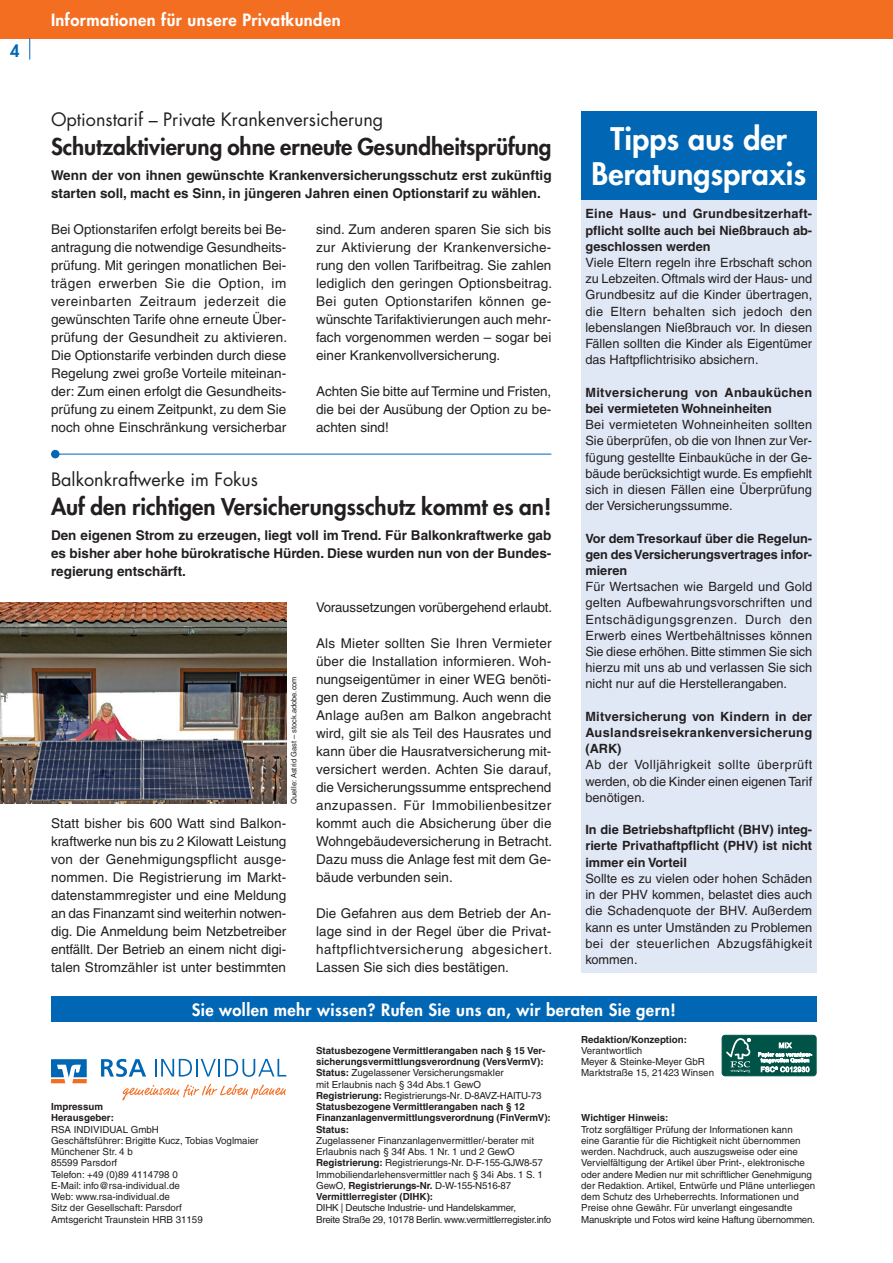
<style>
.page{position:relative;width:893px;height:1263px;background:#fff}
.page>*{position:absolute;margin:0;border:0;box-sizing:border-box;transform-origin:0 0}
.t1{font:800 30.3px/34.8px "Futura LT";letter-spacing:.005em;color:#fff;text-align:center}
.t2{font:800 22.5px "Futura LT";letter-spacing:-.005em;color:#231f20}
.t3{font:18px "Futura LT";color:#231f20}
.t4{font:800 16.5px "Futura LT";letter-spacing:.025em;color:#fff}
.t5{font:800 16.5px "Futura LT";color:#0166b3}
.t6{font:13.5px/18px "Helvetica LT";color:#231f20;text-align:justify}
.t7{font:700 13.5px/18px "Helvetica LT";color:#231f20;text-align:justify}
.t8{font:12.75px/16.2px "Helvetica LT";color:#231f20;text-align:justify}
.t9{font:700 12.75px/16.2px "Helvetica LT";color:#231f20;text-align:justify}
.t10{font:9.75px/11.2px "Helvetica LT";color:#231f20}
.t11{font:700 9.75px/11.2px "Helvetica LT";color:#231f20}
.t12{font:9.75px/11.2px "Helvetica LT";letter-spacing:-.025em;color:#231f20}
.t13{font:7.5px "Helvetica LT";color:#231f20}
.s1{font-weight:400}
.s2{font-weight:700}
</style>
<div class="page">
<div style="left:0;top:0;width:893px;height:38px;background:#f36e21"></div>
<div style="left:51px;top:996px;width:765px;height:26px;background:#0166b3"></div>
<svg style="left:29px;top:38px;width:1px;height:22px"></svg>
<svg style="left:51px;top:1059px;width:36px;height:24px"></svg>
<svg style="left:101px;top:1059px;width:45px;height:18px"></svg>
<svg style="left:155px;top:1059px;width:131px;height:18px"></svg>
<svg style="left:122px;top:1084px;width:164px;height:16px"></svg>
<div style="left:722px;top:1035px;width:94px;height:41px;background:#005447;border-radius:3px"></div>
<div style="left:722px;top:1035px;width:94px;height:41px;border:1px solid #005447;border-radius:3px"></div>
<svg style="left:726px;top:1038px;width:24px;height:34px"></svg>
<svg style="left:758px;top:1042px;width:54px;height:30px"></svg>
<hr style="left:55px;top:454px;width:496px;height:1px;background:#0166b3">
<div style="left:51px;top:450px;width:9px;height:8px;background:#0166b3;border-radius:50%"></div>
<div style="left:581px;top:198px;width:235px;height:774px;background:#e1e8f5"></div>
<div style="left:581px;top:111px;width:235px;height:89px;background:#0166b3"></div>
<img style="left:0;top:603px;width:286px;height:201px">
<p class="t5" style="left:10px;top:40px;width:11px">4</p>
<p class="t4" style="left:51px;top:9px;width:291px">Informationen für unsere Privatkunden</p>
<h3 class="t3" style="left:51px;top:108px;width:334px">Optionstarif – Private Krankenversicherung</h3>
<h2 class="t2" style="left:51px;top:131px;width:502px">Schutzaktivierung ohne erneute Gesundheitsprüfung</h2>
<p class="t7" style="left:51px;top:166px;width:502px">Wenn der von ihnen gewünschte Krankenversicherungsschutz erst zukünftig starten soll, macht es Sinn, in jüngeren Jahren einen Optionstarif zu wählen.</p>
<p class="t6" style="left:51px;top:220px;width:238px">Bei Optionstarifen erfolgt bereits bei Be&shy;antragung die notwendige Gesundheits&shy;prüfung. Mit geringen monatlichen Bei&shy;trägen erwerben Sie die Option, im vereinbarten Zeitraum jederzeit die gewünschten Tarife ohne erneute Über&shy;prüfung der Gesundheit zu aktivieren.<br>Die Optionstarife verbinden durch diese Regelung zwei große Vorteile miteinan&shy;der: Zum einen erfolgt die Gesundheits&shy;prüfung zu einem Zeitpunkt, zu dem Sie noch ohne Einschränkung versicherbar</p>
<p class="t6" style="left:316px;top:220px;width:237px">sind. Zum anderen sparen Sie sich bis zur Aktivierung der Krankenversiche&shy;rung den vollen Tarifbeitrag. Sie zahlen lediglich den geringen Optionsbeitrag.<br>Bei guten Optionstarifen können ge&shy;wünschte Tarifaktivierungen auch mehr&shy;fach vorgenommen werden – sogar bei einer Krankenvollversicherung.</p>
<p class="t6" style="left:316px;top:382px;width:237px">Achten Sie bitte auf Termine und Fristen, die bei der Ausübung der Option zu be&shy;achten sind!</p>
<h3 class="t3" style="left:51px;top:468px;width:208px">Balkonkraftwerke im Fokus</h3>
<h2 class="t2" style="left:51px;top:491px;width:502px">Auf den richtigen Versicherungsschutz kommt es an!</h2>
<p class="t7" style="left:51px;top:526px;width:502px">Den eigenen Strom zu erzeugen, liegt voll im Trend. Für Balkonkraftwerke gab es bisher aber hohe bürokratische Hürden. Diese wurden nun von der Bundes&shy;regierung entschärft.</p>
<p class="t13" style="left:289px;top:804px;width:129px;rotate:-90deg">Quelle: Astrid Gast – stock.adobe.com</p>
<p class="t6" style="left:51px;top:814px;width:237px">Statt bisher bis 600 Watt sind Balkon&shy;kraftwerke nun bis zu 2 Kilowatt Leistung von der Genehmigungspflicht ausge&shy;nommen. Die Registrierung im Markt&shy;datenstammregister und eine Meldung an das Finanzamt sind weiterhin notwen&shy;dig. Die Anmeldung beim Netzbetreiber entfällt. Der Betrieb an einem nicht digi&shy;talen Stromzähler ist unter bestimmten</p>
<p class="t6" style="left:316px;top:598px;width:238px">Voraussetzungen vorübergehend erlaubt.</p>
<p class="t6" style="left:316px;top:634px;width:238px">Als Mieter sollten Sie Ihren Vermieter über die Installation informieren. Woh&shy;nungseigentümer in einer WEG benöti&shy;gen deren Zustimmung. Auch wenn die Anlage außen am Balkon angebracht wird, gilt sie als Teil des Hausrates und kann über die Hausratversicherung mit&shy;versichert werden. Achten Sie darauf, die Versicherungssumme entsprechend anzupassen. Für Immobilienbesitzer kommt auch die Absicherung über die Wohngebäudeversicherung in Betracht.<br>Dazu muss die Anlage fest mit dem Ge&shy;bäude verbunden sein.</p>
<p class="t6" style="left:316px;top:904px;width:238px">Die Gefahren aus dem Betrieb der An&shy;lage sind in der Regel über die Privat&shy;haftpflichtversicherung abgesichert.<br>Lassen Sie sich dies bestätigen.</p>
<h1 class="t1" style="left:591px;top:121px;width:216px">Tipps aus der<br>Beratungspraxis</h1>
<p class="t9" style="left:585px;top:206px;width:228px">Eine Haus- und Grundbesitzerhaft&shy;pflicht sollte auch bei Nießbrauch ab&shy;geschlossen werden</p>
<p class="t8" style="left:585px;top:254px;width:228px">Viele Eltern regeln ihre Erbschaft schon zu Lebzeiten. Oftmals wird der Haus- und Grundbesitz auf die Kinder übertragen, die Eltern behalten sich jedoch den lebenslangen Nießbrauch vor. In diesen Fällen sollten die Kinder als Eigentümer das Haftpflichtrisiko absichern.</p>
<p class="t9" style="left:585px;top:384px;width:228px">Mitversicherung von Anbauküchen bei vermieteten Wohneinheiten</p>
<p class="t8" style="left:585px;top:416px;width:228px">Bei vermieteten Wohneinheiten sollten Sie überprüfen, ob die von Ihnen zur Ver&shy;fügung gestellte Einbauküche in der Ge&shy;bäude berücksichtigt wurde. Es empfiehlt sich in diesen Fällen eine Überprüfung der Versicherungssumme.</p>
<p class="t9" style="left:585px;top:530px;width:228px">Vor dem Tresorkauf über die Regelun&shy;gen des Versicherungsvertrages infor&shy;mieren</p>
<p class="t8" style="left:585px;top:578px;width:228px">Für Wertsachen wie Bargeld und Gold gelten Aufbewahrungsvorschriften und Entschädigungsgrenzen. Durch den Erwerb eines Wertbehältnisses können Sie diese erhöhen. Bitte stimmen Sie sich hierzu mit uns ab und verlassen Sie sich nicht nur auf die Herstellerangaben.</p>
<p class="t9" style="left:585px;top:708px;width:228px">Mitversicherung von Kindern in der Auslandsreisekrankenversicherung (ARK)</p>
<p class="t8" style="left:585px;top:757px;width:228px">Ab der Volljährigkeit sollte überprüft werden, ob die Kinder einen eigenen Tarif benötigen.</p>
<p class="t9" style="left:585px;top:821px;width:228px">In die Betriebshaftpflicht (BHV) integ&shy;rierte Privathaftpflicht (PHV) ist nicht immer ein Vorteil</p>
<p class="t8" style="left:585px;top:870px;width:228px">Sollte es zu vielen oder hohen Schäden in der PHV kommen, belastet dies auch die Schadenquote der BHV. Außerdem kann es unter Umständen zu Problemen bei der steuerlichen Abzugsfähigkeit kommen.</p>
<p class="t4" style="left:192px;top:999px;width:486px">Sie wollen mehr wissen? Rufen Sie uns an, wir beraten Sie gern!</p>
<p class="t11" style="left:51px;top:1101px;width:64px">Impressum<br>Herausgeber:</p>
<p class="t10" style="left:51px;top:1123px;width:209px">RSA INDIVIDUAL GmbH<br>Geschäftsführer: Brigitte Kucz, Tobias Voglmaier<br>Münchener Str. 4 b<br>85599 Parsdorf<br>Telefon: +49 (0)89 4114798 0<br>E-Mail: info@rsa-individual.de<br>Web: www.rsa-individual.de<br>Sitz der Gesellschaft: Parsdorf<br>Amtsgericht Traunstein HRB 31159</p>
<p class="t11" style="left:316px;top:1044px;width:236px">Statusbezogene Vermittlerangaben nach § 15 Ver&shy;sicherungsvermittlungsverordnung (VersVermV):<br>Status: <span class="s1">Zugelassener Versicherungsmakler<br>mit Erlaubnis nach § 34d Abs.1 GewO<br></span>Registrierung: <span class="s1">Registrierungs-Nr. D-8AVZ-HAITU-73<br></span>Statusbezogene Vermittlerangaben nach § 12<br>Finanzanlagenvermittlungsverordnung (FinVermV):<br>Status:</p>
<p class="t10" style="left:316px;top:1135px;width:228px">Zugelassener Finanzanlagenvermittler/-berater mit Erlaubnis nach § 34f Abs. 1 Nr. 1 und 2 GewO <span class="s2">Registrierung:</span> Registrierungs-Nr. D-F-155-GJW8-57<br>Immobiliendarlehensvermittler nach § 34i Abs. 1 S. 1<br>GewO, <span class="s2">Registrierungs-Nr.</span> D-W-155-N516-87<br><span class="s2">Vermittlerregister (DIHK):</span></p>
<p class="t12" style="left:316px;top:1202px;width:237px">DIHK | Deutsche Industrie- und Handelskammer,<br>Breite Straße 29, 10178 Berlin. www.vermittlerregister.info</p>
<p class="t11" style="left:581px;top:1033px;width:107px">Redaktion/Konzeption:</p>
<p class="t10" style="left:581px;top:1045px;width:134px">Verantwortlich<br>Meyer &amp; Steinke-Meyer GbR<br>Marktstraße 15, 21423 Winsen</p>
<p class="t11" style="left:581px;top:1112px;width:89px">Wichtiger Hinweis:</p>
<p class="t10" style="left:581px;top:1123px;width:236px">Trotz sorgfältiger Prüfung der Informationen kann<br>eine Garantie für die Richtigkeit nicht übernommen werden. Nachdruck, auch auszugsweise oder eine Vervielfältigung der Artikel über Print-, elektronische oder andere Medien nur mit schriftlicher Genehmigung der Redaktion. Artikel, Entwürfe und Pläne unterliegen dem Schutz des Urheberrechts. Informationen und Preise ohne Gewähr. Für unverlangt eingesandte Manuskripte und Fotos wird keine Haftung übernommen.</p>
</div>
